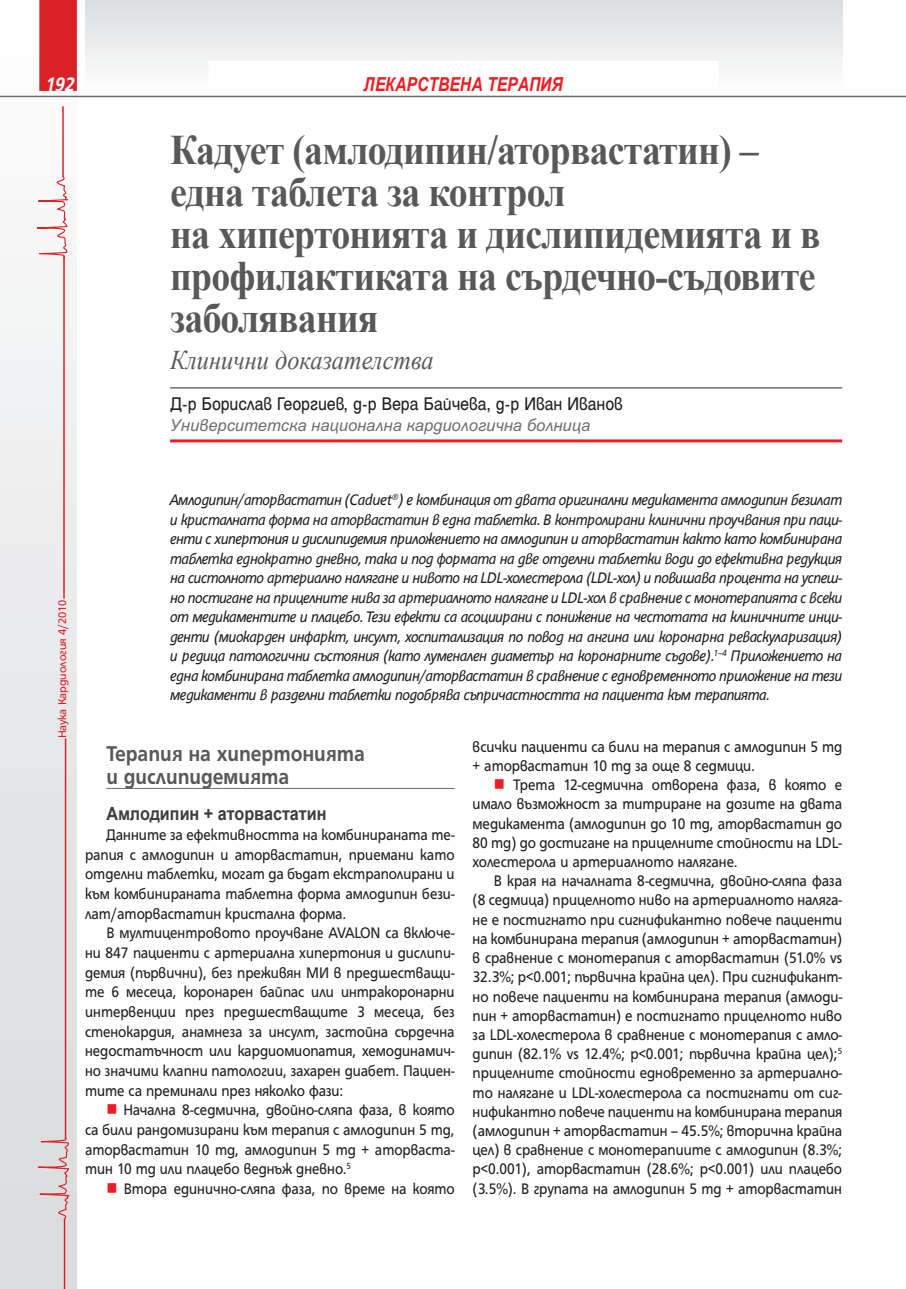
<style>
.page{position:relative;width:906px;height:1289px;background:#fff}
.page>*{position:absolute;margin:0;border:0;box-sizing:border-box;transform-origin:0 0}
.t1{font:700 42px/42px "Times New Roman";letter-spacing:-.02em;color:#57585a;scale:.9 1}
.t2{font:italic 27px "Times New Roman";color:#57585a;scale:.9 1}
.t3{font:700 23.1px/22.5px "HS Grotesk Bg";color:#57585a;scale:.91 1}
.t4{font:italic 700 21px "HS Grotesk Bg";color:#fff;scale:.9 1}
.t5{font:19.8px "Helen Bg";letter-spacing:-.01em;color:#231f20;scale:.91 1}
.t6{font:italic 700 19.2px "Arial Narrow";color:#ee1d23}
.t7{font:700 18.15px "Arial";color:#3e3e3f;scale:.89 1}
.t8{font:16.5px/19.2px "HS Grotesk Bg";color:#231f20;text-align:justify;scale:.9 1}
.t9{font:italic 16.5px/19.5px "HS Grotesk Bg";letter-spacing:-.025em;color:#231f20;text-align:justify;scale:.9 1}
.t10{font:italic 16.5px "SP Ariel";color:#6c6d70}
.t11{font:12px "HS Grotesk Bg";letter-spacing:-.01em;color:#da2128}
</style>
<div class="page">
<div style="left:0;top:0;width:77px;height:1288px;background:linear-gradient(to bottom,#fdfdfd,#d8d7da)"></div>
<div style="left:39px;top:0;width:38px;height:91px;background:#da2128"></div>
<hr style="left:0;top:96px;width:906px;height:1px;background:#6c6d70">
<div style="left:85px;top:0;width:757px;height:91px;background:linear-gradient(to bottom,#dbdddf,#fefefe)"></div>
<div style="left:208px;top:61px;width:511px;height:30px;background:#fff"></div>
<hr style="left:65px;top:738px;width:1px;height:401px;background:#da2128">
<svg style="left:8px;top:1135px;width:63px;height:85px;background:#dcd3d5"></svg>
<hr style="left:64px;top:1218px;width:1px;height:70px;background:#da2128">
<hr style="left:63px;top:256px;width:2px;height:342px;background:#da2128">
<svg style="left:6px;top:175px;width:63px;height:84px"></svg>
<hr style="left:62px;top:106px;width:2px;height:71px;background:#da2128">
<hr style="left:170px;top:387px;width:672px;height:1px;background:#6c6d70">
<hr style="left:170px;top:439px;width:672px;height:3px;background:#ee1d23">
<hr style="left:106px;top:788px;width:348px;height:1px;background:#6c6d70">
<p class="t4" style="left:46px;top:76px;width:34px">192</p>
<p class="t6" style="left:364px;top:73px;width:200px">ЛЕКАРСТВЕНА ТЕРАПИЯ</p>
<h1 class="t1" style="left:170px;top:128px;width:724px">Кадует (амлодипин/аторвастатин) – една таблета за контрол<br>на хипертонията и дислипидемията и в профилактиката на сърдечно-съдовите заболявания</h1>
<h2 class="t2" style="left:170px;top:345px;width:294px">Клинични доказателства</h2>
<p class="t5" style="left:170px;top:397px;width:499px">Д-р Борислав Георгиев, д-р Вера Байчева, д-р Иван Иванов</p>
<p class="t10" style="left:170px;top:419px;width:421px">Университетска национална кардиологична болница</p>
<p class="t11" style="left:58px;top:738px;width:140px;rotate:-90deg">Наука Кардиология 4/2010</p>
<p class="t9" style="left:170px;top:491px;width:748px">Амлодипин/аторвастатин (Caduet<sup>®</sup>) е комбинация от двата оригинални медикамента амлодипин безилат и кристалната форма на аторвастатин в една таблетка. В контролирани клинични проучвания при паци&shy;енти с хипертония и дислипидемия приложението на амлодипин и аторвастатин както като комбинирана таблетка еднократно дневно, така и под формата на две отделни таблетки води до ефективна редукция на систолното артериално налягане и нивото на LDL-холестерола (LDL-хол) и повишава процента на успеш&shy;но постигане на прицелните нива за артериалното налягане и LDL-хол в сравнение с монотерапията с всеки от медикаментите и плацебо. Тези ефекти са асоциирани с понижение на честотата на клиничните инци&shy;денти (миокарден инфаркт, инсулт, хоспитализация по повод на ангина или коронарна реваскуларизация) и редица патологични състояния (като луменален диаметър на коронарните съдове).<sup>1–4</sup> Приложението на една комбинирана таблетка амлодипин/аторвастатин в сравнение с едновременното приложение на тези медикаменти в разделни таблетки подобрява съпричастността на пациента към терапията.</p>
<h3 class="t3" style="left:106px;top:744px;width:286px">Терапия на хипертонията и дислипидемията</h3>
<p class="t7" style="left:106px;top:804px;width:249px">Амлодипин + аторвастатин</p>
<p class="t8" style="left:85px;top:826px;width:412px;line-height:19.6px;text-indent:21px">Данните за ефективността на комбинираната те&shy;рапия с амлодипин и аторвастатин, приемани като отделни таблетки, могат да бъдат екстраполирани и към комбинираната таблетна форма амлодипин бези&shy;лат/аторвастатин кристална форма.</p>
<p class="t8" style="left:85px;top:924px;width:412px;line-height:19.6px;text-indent:21px">В мултицентровото проучване AVALON са включе&shy;ни 847 пациенти с артериална хипертония и дислипи&shy;демия (първични), без преживян МИ в предшестващи&shy;те 6 месеца, коронарен байпас или интракоронарни интервенции през предшестващите 3 месеца, без стенокардия, анамнеза за инсулт, застойна сърдечна недостатъчност или кардиомиопатия, хемодинамич&shy;но значими клапни патологии, захарен диабет. Пациен&shy;тите са преминали през няколко фази:</p>
<p class="t8" style="left:85px;top:1101px;width:412px;line-height:19.6px;text-indent:38px">Начална 8-седмична, двойно-сляпа фаза, в която са били рандомизирани към терапия с амлодипин 5 mg, аторвастатин 10 mg, амлодипин 5 mg + аторваста&shy;тин 10 mg или плацебо веднъж дневно.<sup>5</sup></p>
<p class="t8" style="left:124px;top:1180px;width:369px">Втора единично-сляпа фаза, по време на която</p>
<p class="t8" style="left:472px;top:738px;width:412px">всички пациенти са били на терапия с амлодипин 5 mg + аторвастатин 10 mg за още 8 седмици.</p>
<p class="t8" style="left:472px;top:776px;width:412px;text-indent:41px">Трета 12-седмична отворена фаза, в която е имало възможност за титриране на дозите на двата медикамента (амлодипин до 10 mg, аторвастатин до 80 mg) до достигане на прицелните стойности на LDL&shy;холестерола и артериалното налягане.</p>
<p class="t8" style="left:472px;top:872px;width:412px;text-indent:21px">В края на началната 8-седмична, двойно-сляпа фаза (8 седмица) прицелното ниво на артериалното наляга&shy;не е постигнато при сигнификантно повече пациенти на комбинирана терапия (амлодипин + аторвастатин) в сравнение с монотерапия с аторвастатин (51.0% vs 32.3%; p&lt;0.001; първична крайна цел). При сигнификант&shy;но повече пациенти на комбинирана терапия (амлоди&shy;пин + аторвастатин) е постигнато прицелното ниво за LDL-холестерола в сравнение с монотерапия с амло&shy;дипин (82.1% vs 12.4%; p&lt;0.001; първична крайна цел);<sup>5 </sup>прицелните стойности едновременно за артериално&shy;то налягане и LDL-холестерола са постигнати от сиг&shy;нификантно повече пациенти на комбинирана терапия (амлодипин + аторвастатин – 45.5%; вторична крайна цел) в сравнение с монотерапиите с амлодипин (8.3%; p&lt;0.001), аторвастатин (28.6%; p&lt;0.001) или плацебо (3.5%). В групата на амлодипин 5 mg + аторвастатин</p>
</div>
